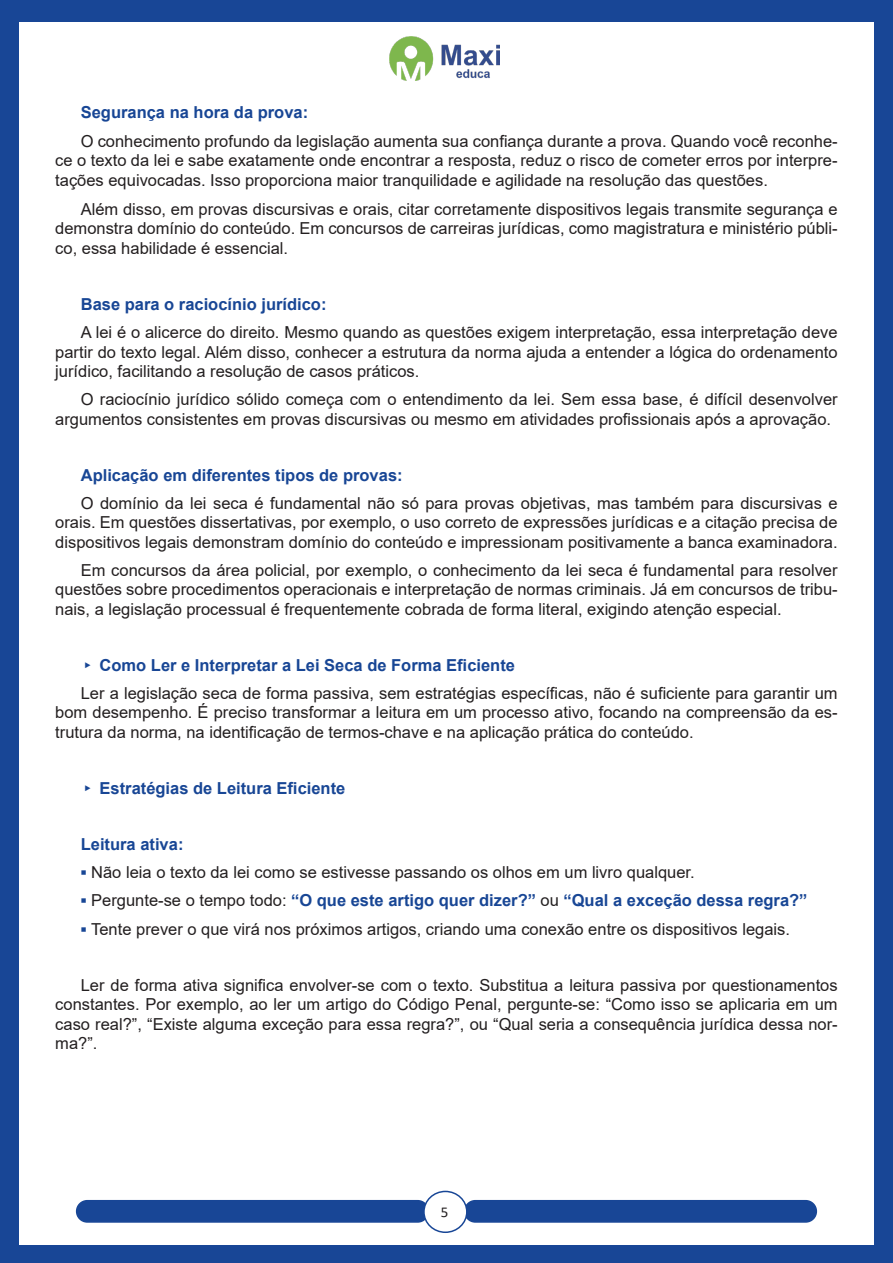
<style>
.page{position:relative;width:893px;height:1263px;background:#184696}
.page>*{position:absolute;margin:0;border:0;box-sizing:border-box;transform-origin:0 0}
.Lista_1{font:16.5px/19.5px "Arial";color:#231f20;text-align:justify}
.Lista_1-2{font:700 16.5px "Arial";color:#184695}
.SUBTÓPICOS_1{font:700 16.5px "Arial";color:#184695}
.TOPICOS{font:700 16.5px "Arial";color:#184695}
.t1{font:15px "Calibri";color:#231f20}
.s1{font-weight:700;color:#184695}
.s2{font-weight:400;color:#231f20}
</style>
<div class="page">
<div style="left:19px;top:22px;width:855px;height:1223px;background:#fff"></div>
<div style="left:77px;top:1201px;width:351px;height:21px;background:#184696;border-radius:11px"></div>
<div style="left:76px;top:1200px;width:353px;height:23px;border:2px solid #184696;border-radius:11px"></div>
<div style="left:465px;top:1201px;width:351px;height:21px;background:#184696;border-radius:11px"></div>
<div style="left:464px;top:1200px;width:353px;height:23px;border:2px solid #184696;border-radius:11px"></div>
<div style="left:424px;top:1191px;width:43px;height:41px;background:#fff;border-radius:50%"></div>
<div style="left:423px;top:1191px;width:45px;height:42px;border:2px solid #184696;border-radius:50%"></div>
<img style="left:390px;top:37px;width:109px;height:44px">
<p class="Lista_1-2" style="left:81px;top:101px;width:229px">Segurança na hora da prova:</p>
<p class="Lista_1" style="left:55px;top:131px;width:784px;text-indent:26px">O conhecimento profundo da legislação aumenta sua confiança durante a prova. Quando você reconhe&shy;ce o texto da lei e sabe exatamente onde encontrar a resposta, reduz o risco de cometer erros por interpre&shy;tações equivocadas. Isso proporciona maior tranquilidade e agilidade na resolução das questões.</p>
<p class="Lista_1" style="left:55px;top:199px;width:784px;text-indent:26px">Além disso, em provas discursivas e orais, citar corretamente dispositivos legais transmite segurança e demonstra domínio do conteúdo. Em concursos de carreiras jurídicas, como magistratura e ministério públi&shy;co, essa habilidade é essencial.</p>
<p class="SUBTÓPICOS_1" style="left:81px;top:293px;width:247px">Base para o raciocínio jurídico:</p>
<p class="Lista_1" style="left:55px;top:322px;width:784px;text-indent:26px">A lei é o alicerce do direito. Mesmo quando as questões exigem interpretação, essa interpretação deve partir do texto legal. Além disso, conhecer a estrutura da norma ajuda a entender a lógica do ordenamento jurídico, facilitando a resolução de casos práticos.</p>
<p class="Lista_1" style="left:55px;top:389px;width:784px;text-indent:26px">O raciocínio jurídico sólido começa com o entendimento da lei. Sem essa base, é difícil desenvolver argumentos consistentes em provas discursivas ou mesmo em atividades profissionais após a aprovação.</p>
<p class="SUBTÓPICOS_1" style="left:81px;top:463px;width:323px">Aplicação em diferentes tipos de provas:</p>
<p class="Lista_1" style="left:55px;top:493px;width:784px;text-indent:26px">O domínio da lei seca é fundamental não só para provas objetivas, mas também para discursivas e orais. Em questões dissertativas, por exemplo, o uso correto de expressões jurídicas e a citação precisa de dispositivos legais demonstram domínio do conteúdo e impressionam positivamente a banca examinadora.</p>
<p class="Lista_1" style="left:55px;top:560px;width:784px;text-indent:26px">Em concursos da área policial, por exemplo, o conhecimento da lei seca é fundamental para resolver questões sobre procedimentos operacionais e interpretação de normas criminais. Já em concursos de tribu&shy;nais, a legislação processual é frequentemente cobrada de forma literal, exigindo atenção especial.</p>
<p class="TOPICOS" style="left:81px;top:653px;width:436px">▸ Como Ler e Interpretar a Lei Seca de Forma Eficiente</p>
<p class="Lista_1" style="left:55px;top:683px;width:784px;text-indent:26px">Ler a legislação seca de forma passiva, sem estratégias específicas, não é suficiente para garantir um bom desempenho. É preciso transformar a leitura em um processo ativo, focando na compreensão da es&shy;trutura da norma, na identificação de termos-chave e na aplicação prática do conteúdo.</p>
<p class="TOPICOS" style="left:81px;top:776px;width:266px">▸ Estratégias de Leitura Eficiente</p>
<p class="SUBTÓPICOS_1" style="left:81px;top:832px;width:104px">Leitura ativa:</p>
<p class="Lista_1" style="left:81px;top:862px;width:615px"><span class="s1">▪</span> Não leia o texto da lei como se estivesse passando os olhos em um livro qualquer.</p>
<p class="Lista_1-2" style="left:81px;top:889px;width:728px">▪ <span class="s2">Pergunte-se o tempo todo:</span> “O que este artigo quer dizer?” <span class="s2">ou</span> “Qual a exceção dessa regra?”</p>
<p class="Lista_1" style="left:81px;top:919px;width:711px"><span class="s1">▪</span> Tente prever o que virá nos próximos artigos, criando uma conexão entre os dispositivos legais.</p>
<p class="Lista_1" style="left:55px;top:975px;width:784px;text-indent:26px">Ler de forma ativa significa envolver-se com o texto. Substitua a leitura passiva por questionamentos constantes. Por exemplo, ao ler um artigo do Código Penal, pergunte-se: “Como isso se aplicaria em um caso real?”, “Existe alguma exceção para essa regra?”, ou “Qual seria a consequência jurídica dessa nor&shy;ma?”.</p>
<p class="t1" style="left:441px;top:1202px;width:9px">5</p>
</div>
